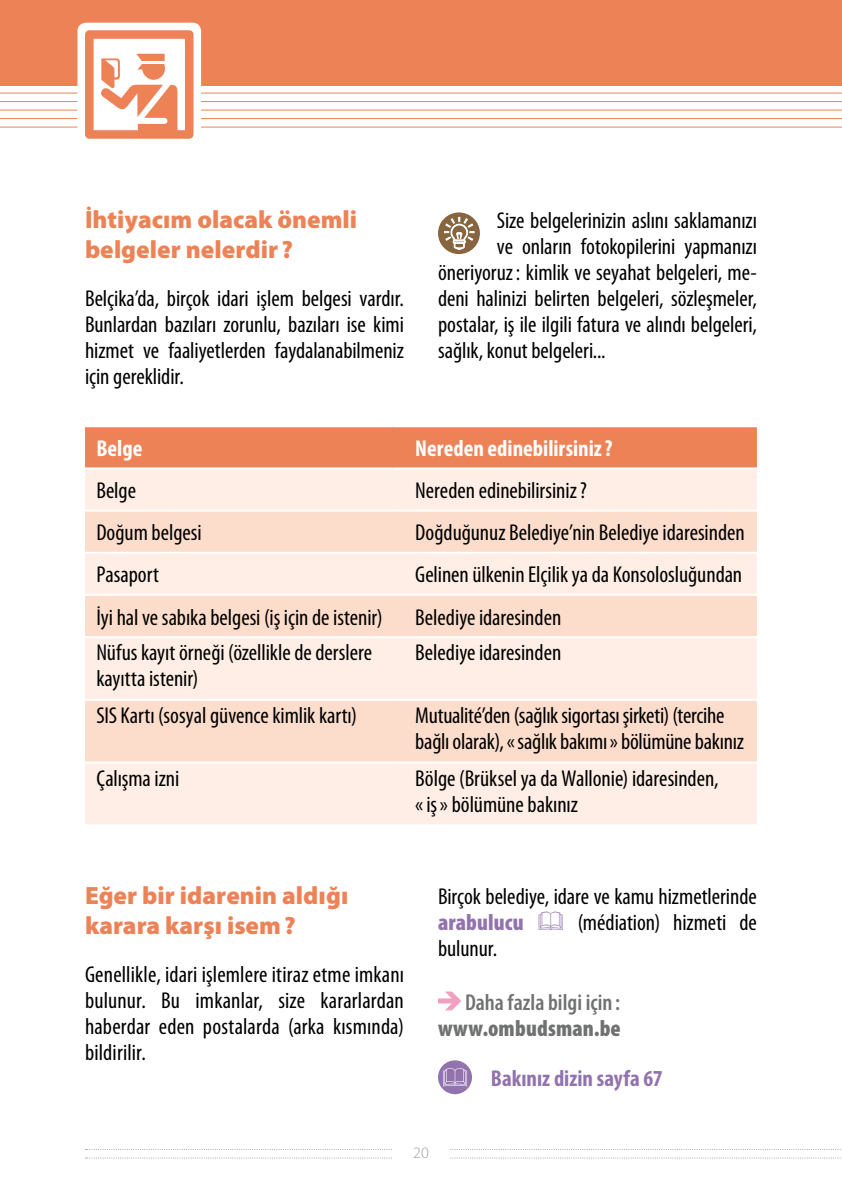
<style>
.page{position:relative;width:842px;height:1191px;background:#fff}
.page>*{position:absolute;margin:0;border:0;box-sizing:border-box;transform-origin:0 0}
.t1{font:900 25px/30px "Myriad Pro";color:#ee8257}
.t2{font:condensed 23px/26px "Myriad Pro";letter-spacing:-.005em;color:#000}
.t3{font:700 condensed 23px "Myriad Pro";color:#fff}
.t4{font:700 condensed 23px "Myriad Pro";color:#9273ad}
.t5{font:600 condensed 23px "Myriad Pro";color:#707172}
.t6{font:900 condensed 23px "Myriad Pro";letter-spacing:.01em;color:#707172}
.t7{font:900 condensed 23px "Myriad Pro";letter-spacing:.005em;color:#9273ad}
.t8{font:300 16px "Myriad Pro";color:#9c9e9f}
</style>
<div class="page">
<svg style="left:86px;top:1149px;width:755px;height:1px"></svg>
<svg style="left:86px;top:1157px;width:755px;height:1px"></svg>
<div style="left:393px;top:1146px;width:56px;height:25px;background:#fff"></div>
<hr style="left:0;top:93px;width:842px;height:1px;background:#ee8257">
<hr style="left:0;top:101px;width:842px;height:1px;background:#ee8257">
<hr style="left:0;top:110px;width:842px;height:1px;background:#ee8257">
<hr style="left:0;top:118px;width:842px;height:1px;background:#ee8257">
<hr style="left:0;top:127px;width:842px;height:1px;background:#ee8257">
<div style="left:0;top:0;width:842px;height:85px;background:#ee8257"></div>
<div style="left:77px;top:23px;width:124px;height:123px;background:#fff;border-radius:9px"></div>
<svg style="left:85px;top:30px;width:108px;height:109px"></svg>
<div style="left:438px;top:212px;width:42px;height:42px;background:#87653f;border-radius:50%"></div>
<svg style="left:444px;top:217px;width:31px;height:33px"></svg>
<div style="left:85px;top:427px;width:672px;height:40px;background:#ee8257"></div>
<div style="left:85px;top:469px;width:672px;height:355px;background:#feeee5"></div>
<svg style="left:85px;top:511px;width:672px;height:250px;fill:#fcddcc"></svg>
<hr style="left:85px;top:509px;width:308px;height:2px;background:#fff">
<hr style="left:393px;top:509px;width:364px;height:2px;background:#fff">
<hr style="left:85px;top:552px;width:308px;height:2px;background:#fff">
<hr style="left:393px;top:552px;width:364px;height:2px;background:#fff">
<hr style="left:85px;top:594px;width:308px;height:2px;background:#fff">
<hr style="left:393px;top:594px;width:364px;height:2px;background:#fff">
<hr style="left:85px;top:636px;width:308px;height:2px;background:#fff">
<hr style="left:393px;top:636px;width:364px;height:2px;background:#fff">
<hr style="left:85px;top:699px;width:308px;height:2px;background:#fff">
<hr style="left:393px;top:699px;width:364px;height:2px;background:#fff">
<hr style="left:85px;top:761px;width:308px;height:2px;background:#fff">
<hr style="left:393px;top:761px;width:364px;height:2px;background:#fff">
<div style="left:438px;top:1060px;width:34px;height:34px;background:#9273ad;border-radius:50%"></div>
<svg style="left:443px;top:1068px;width:24px;height:18px"></svg>
<svg style="left:438px;top:991px;width:23px;height:19px"></svg>
<p class="t1" style="left:85px;top:205px;width:274px">İhtiyacım olacak önemli belgeler nelerdir ?</p>
<p class="t2" style="left:85px;top:285px;width:320px;text-align:justify">Belçika’da, birçok idari işlem belgesi vardır.<br>Bunlardan bazıları zorunlu, bazıları ise kimi hizmet ve faaliyetlerden faydalanabilmeniz için gereklidir.</p>
<p class="t2" style="left:497px;top:207px;width:262px">Size belgelerinizin aslını saklamanızı</p>
<p class="t2" style="left:497px;top:233px;width:261px">ve onların fotokopilerini yapmanızı</p>
<p class="t2" style="left:438px;top:259px;width:320px">öneriyoruz: kimlik ve seyahat belgeleri, me-</p>
<p class="t2" style="left:438px;top:285px;width:320px">deni halinizi belirten belgeleri, sözleşmeler,</p>
<p class="t2" style="left:438px;top:311px;width:320px">postalar, iş ile ilgili fatura ve alındı belgeleri,</p>
<p class="t2" style="left:438px;top:337px;width:169px">sağlık, konut belgeleri...</p>
<p class="t3" style="left:96px;top:434px;width:47px">Belge</p>
<p class="t3" style="left:415px;top:434px;width:199px">Nereden edinebilirsiniz?</p>
<p class="t2" style="left:96px;top:477px;width:41px">Belge</p>
<p class="t2" style="left:415px;top:477px;width:173px">Nereden edinebilirsiniz?</p>
<p class="t2" style="left:96px;top:519px;width:107px">Doğum belgesi</p>
<p class="t2" style="left:415px;top:519px;width:331px">Doğduğunuz Belediye’nin Belediye idaresinden</p>
<p class="t2" style="left:96px;top:561px;width:64px">Pasaport</p>
<p class="t2" style="left:415px;top:561px;width:328px">Gelinen ülkenin Elçilik ya da Konsolosluğundan</p>
<p class="t2" style="left:96px;top:604px;width:288px">İyi hal ve sabıka belgesi (iş için de istenir)</p>
<p class="t2" style="left:415px;top:604px;width:147px">Belediye idaresinden</p>
<p class="t2" style="left:96px;top:639px;width:277px">Nüfus kayıt örneği (özellikle de derslere kayıtta istenir)</p>
<p class="t2" style="left:415px;top:639px;width:147px">Belediye idaresinden</p>
<p class="t2" style="left:96px;top:702px;width:262px">SIS Kartı (sosyal güvence kimlik kartı)</p>
<p class="t2" style="left:415px;top:702px;width:330px">Mutualité’den (sağlık sigortası şirketi) (tercihe bağlı olarak), «sağlık bakımı» bölümüne bakınız</p>
<p class="t2" style="left:96px;top:764px;width:85px">Çalışma izni</p>
<p class="t2" style="left:415px;top:764px;width:305px">Bölge (Brüksel ya da Wallonie) idaresinden, «iş» bölümüne bakınız</p>
<p class="t1" style="left:85px;top:881px;width:265px">Eğer bir idarenin aldığı karara karşı isem?</p>
<p class="t2" style="left:85px;top:961px;width:320px;text-align:justify">Genellikle, idari işlemlere itiraz etme imkanı bulunur. Bu imkanlar, size kararlardan haberdar eden postalarda (arka kısmında) bildirilir.</p>
<p class="t2" style="left:438px;top:883px;width:320px">Birçok belediye, idare ve kamu hizmetlerinde</p>
<p class="t7" style="left:438px;top:908px;width:87px">arabulucu</p>
<p class="t2" style="left:578px;top:909px;width:181px">(médiation) hizmeti de</p>
<p class="t2" style="left:438px;top:935px;width:61px">bulunur.</p>
<p class="t5" style="left:465px;top:988px;width:157px">Daha fazla bilgi için :</p>
<p class="t6" style="left:438px;top:1014px;width:184px">www.ombudsman.be</p>
<p class="t4" style="left:491px;top:1064px;width:173px">Bakınız dizin sayfa 67</p>
<p class="t8" style="left:413px;top:1144px;width:17px">20</p>
</div>
